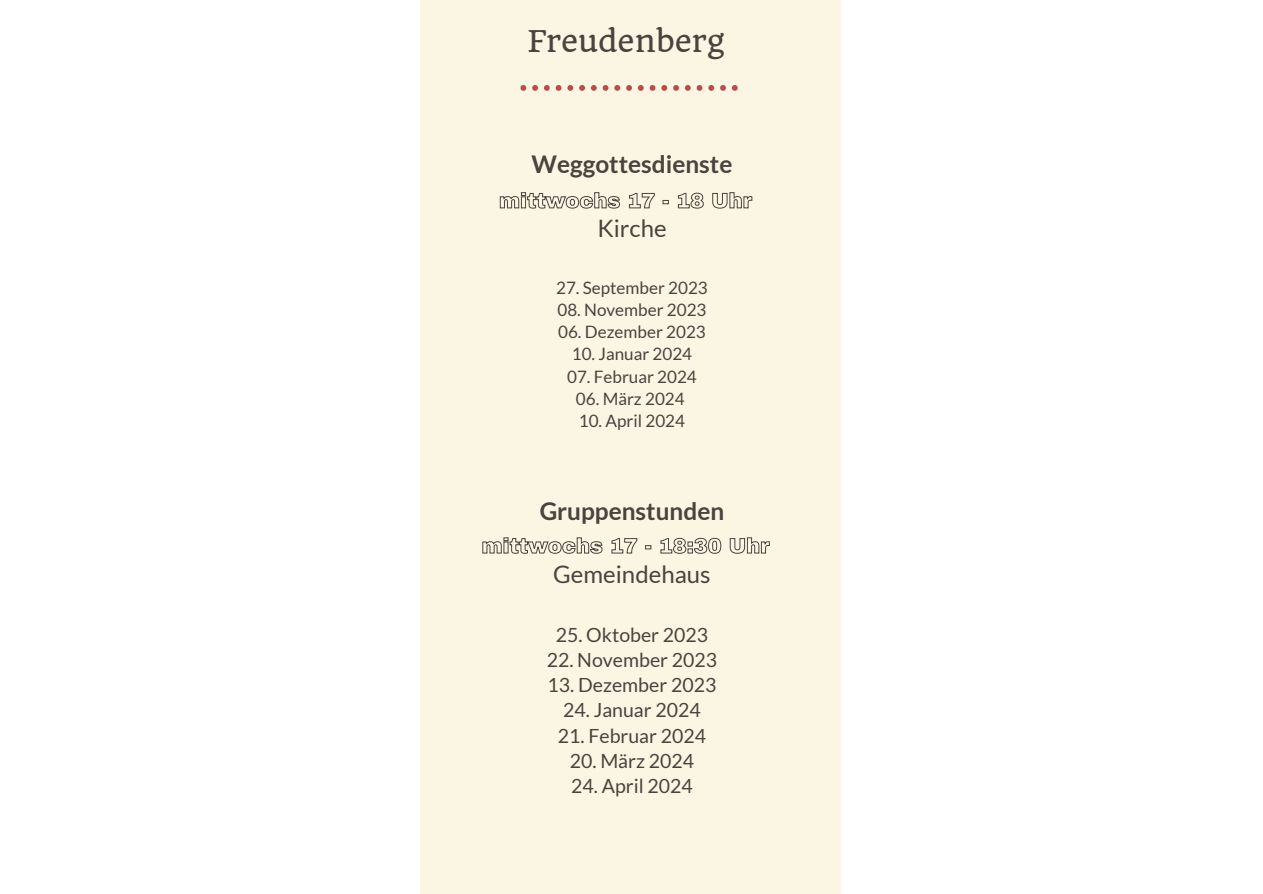
<style>
.page{position:relative;width:1263px;height:894px;background:#fff}
.page>*{position:absolute;margin:0;border:0;box-sizing:border-box;transform-origin:0 0}
.t1{font:29.25px "Quando";color:#4a433e}
.t2{font:700 24.45px "Lato";color:#4a433e}
.t3{font:24px "Lato";color:#4a433e}
.t4{font:19.5px "Lato";color:#4a433e}
.t5{font:17.1px "Lato";color:#4a433e}
</style>
<div class="page">
<div style="left:421px;top:0;width:420px;height:893px;background:#fbf6e4"></div>
<svg style="left:520px;top:85px;width:218px;height:6px"></svg>
<svg style="left:499px;top:192px;width:254px;height:17px"></svg>
<svg style="left:482px;top:537px;width:288px;height:17px"></svg>
<p class="t1" style="left:528px;top:23px;width:199px">Freudenberg</p>
<p class="t2" style="left:532px;top:149px;width:202px">Weggottesdienste</p>
<p class="t3" style="left:597px;top:213px;width:71px">Kirche</p>
<p class="t5" style="left:556px;top:277px;width:153px">27. September 2023</p>
<p class="t5" style="left:557px;top:299px;width:151px">08. November 2023</p>
<p class="t5" style="left:558px;top:321px;width:149px">06. Dezember 2023</p>
<p class="t5" style="left:572px;top:343px;width:122px">10. Januar 2024</p>
<p class="t5" style="left:567px;top:365px;width:131px">07. Februar 2024</p>
<p class="t5" style="left:576px;top:388px;width:110px">06. März 2024</p>
<p class="t5" style="left:579px;top:410px;width:108px">10. April 2024</p>
<p class="t2" style="left:540px;top:495px;width:186px">Gruppenstunden</p>
<p class="t3" style="left:553px;top:559px;width:159px">Gemeindehaus</p>
<p class="t4" style="left:556px;top:622px;width:154px">25. Oktober 2023</p>
<p class="t4" style="left:547px;top:647px;width:172px">22. November 2023</p>
<p class="t4" style="left:548px;top:673px;width:170px">13. Dezember 2023</p>
<p class="t4" style="left:563px;top:698px;width:139px">24. Januar 2024</p>
<p class="t4" style="left:558px;top:723px;width:150px">21. Februar 2024</p>
<p class="t4" style="left:570px;top:748px;width:126px">20. März 2024</p>
<p class="t4" style="left:571px;top:773px;width:123px">24. April 2024</p>
</div>
